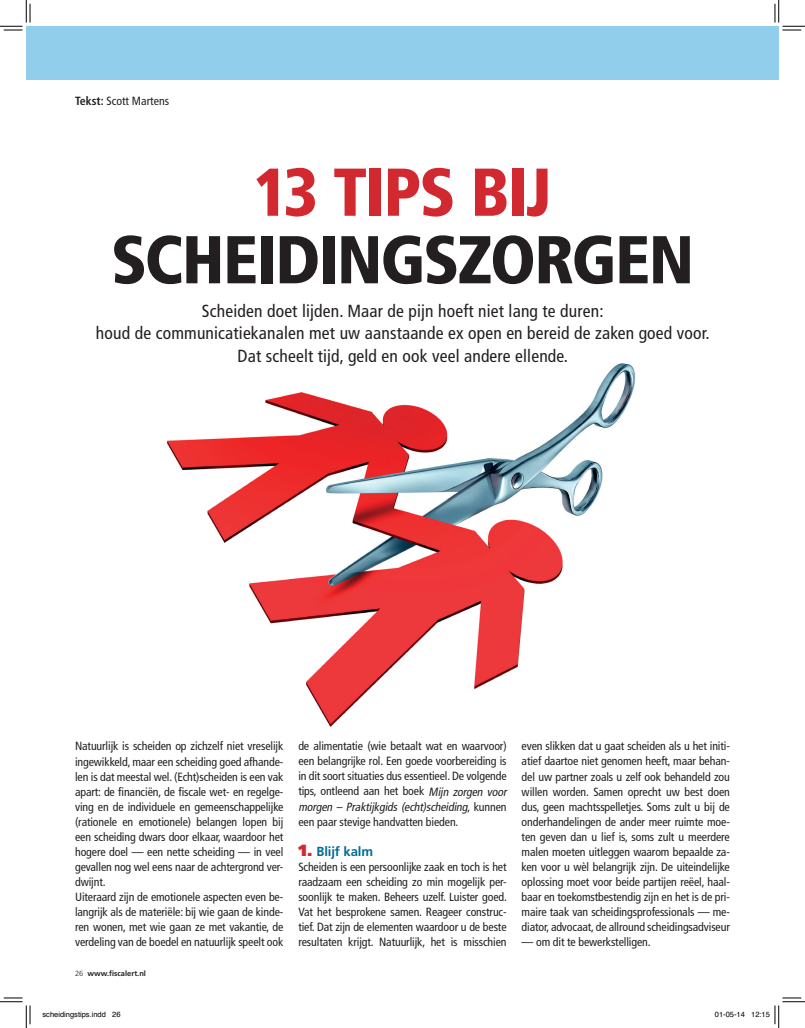
<style>
.page{position:relative;width:805px;height:1028px;background:#fff}
.page>*{position:absolute;margin:0;border:0;box-sizing:border-box;transform-origin:0 0}
.t1{font:900 condensed 67.5px "Frutiger LT Std";letter-spacing:-.025em;color:#231f20}
.t2{font:900 condensed 67.5px "Frutiger LT Std";letter-spacing:-.025em;color:#d22931}
.t3{font:condensed 17.5px/22.5px "Frutiger LT Std";letter-spacing:.01em;color:#231f20;text-align:center}
.t4{font:700 13.12px "Frutiger LT Std";letter-spacing:-.01em;color:#006c96}
.t5{font:condensed 11.88px/15px "Frutiger LT Std";letter-spacing:-.01em;color:#231f20}
.t6{font:7.5px "Helvetica";color:#000}
.t7{font:700 7.5px "Frutiger LT Std";color:#231f20}
.s1{font-weight:700}
.s2{font-style:italic}
.s3{font-weight:900;font-size:16.25px;color:#d22931}
.s4{font-weight:300}
</style>
<div class="page">
<hr style="left:774px;top:26px;width:4px;height:54px;background:#90ceec">
<img style="left:167px;top:363px;width:468px;height:364px">
<div style="left:26px;top:26px;width:748px;height:54px;background:#90ceec"></div>
<svg style="left:0;top:0;width:31px;height:31px"></svg>
<svg style="left:0;top:997px;width:31px;height:30px"></svg>
<svg style="left:774px;top:0;width:30px;height:31px"></svg>
<svg style="left:774px;top:997px;width:30px;height:30px"></svg>
<p class="t5" style="left:75px;top:93px;width:95px"><span class="s1">Tekst:</span> Scott Martens</p>
<h1 class="t2" style="left:253px;top:152px;width:300px">13 TIPS BIJ</h1>
<h1 class="t1" style="left:111px;top:219px;width:584px">SCHEIDINGSZORGEN</h1>
<h2 class="t3" style="left:96px;top:300px;width:615px">Scheiden doet lijden. Maar de pijn hoeft niet lang te duren:<br>houd de communicatiekanalen met uw aanstaande ex open en bereid de zaken goed voor.<br>Dat scheelt tijd, geld en ook veel andere ellende.</h2>
<p class="t5" style="left:75px;top:738px;width:210px">Natuurlijk is scheiden op zichzelf niet vreselijk ingewikkeld, maar een scheiding goed afhande&shy;len is dat meestal wel. (Echt)scheiden is een vak apart: de financiën, de fiscale wet- en regelge&shy;ving en de individuele en gemeenschappelijke (rationele en emotionele) belangen lopen bij een scheiding dwars door elkaar, waardoor het hogere doel — een nette scheiding — in veel gevallen nog wel eens naar de achtergrond ver&shy;dwijnt.<br>Uiteraard zijn de emotionele aspecten even be&shy;langrijk als de materiële: bij wie gaan de kinde&shy;ren wonen, met wie gaan ze met vakantie, de verdeling van de boedel en natuurlijk speelt ook</p>
<p class="t5" style="left:298px;top:738px;width:212px">de alimentatie (wie betaalt wat en waarvoor) een belangrijke rol. Een goede voorbereiding is in dit soort situaties dus essentieel. De volgende tips, ontleend aan het boek <span class="s2">Mijn zorgen voor morgen – Praktijkgids (echt)scheiding</span>, k u n n e n een paar stevige handvatten bieden.</p>
<p class="t4" style="left:298px;top:843px;width:76px"><span class="s3">1.</span> Blijf kalm</p>
<p class="t5" style="left:298px;top:858px;width:210px;text-align:justify">Scheiden is een persoonlijke zaak en toch is het raadzaam een scheiding zo min mogelijk per&shy;soonlijk te maken. Beheers uzelf. Luister goed.<br>Vat het besprokene samen. Reageer construc&shy;tief. Dat zijn de elementen waardoor u de beste resultaten krijgt. Natuurlijk, het is misschien</p>
<p class="t7" style="left:75px;top:968px;width:72px"><span class="s4">26</span> www.fiscalert.nl</p>
<p class="t5" style="left:521px;top:738px;width:210px;text-align:justify">even slikken dat u gaat scheiden als u het initi&shy;atief daartoe niet genomen heeft, maar behan&shy;del uw partner zoals u zelf ook behandeld zou willen worden. Samen oprecht uw best doen dus, geen machtsspelletjes. Soms zult u bij de onderhandelingen de ander meer ruimte moe&shy;ten geven dan u lief is, soms zult u meerdere malen moeten uitleggen waarom bepaalde za&shy;ken voor u wèl belangrijk zijn. De uiteindelijke oplossing moet voor beide partijen reëel, haal&shy;baar en toekomstbestendig zijn en het is de pri&shy;maire taak van scheidingsprofessionals — me&shy;diator, advocaat, de allround scheidingsadviseur</p>
<p class="t5" style="left:521px;top:933px;width:130px">— om dit te bewerkstelligen.</p>
<p class="t6" style="left:42px;top:1008px;width:79px">scheidingstips.indd 26</p>
<p class="t6" style="left:714px;top:1008px;width:57px">01-05-14 12:15</p>
</div>
